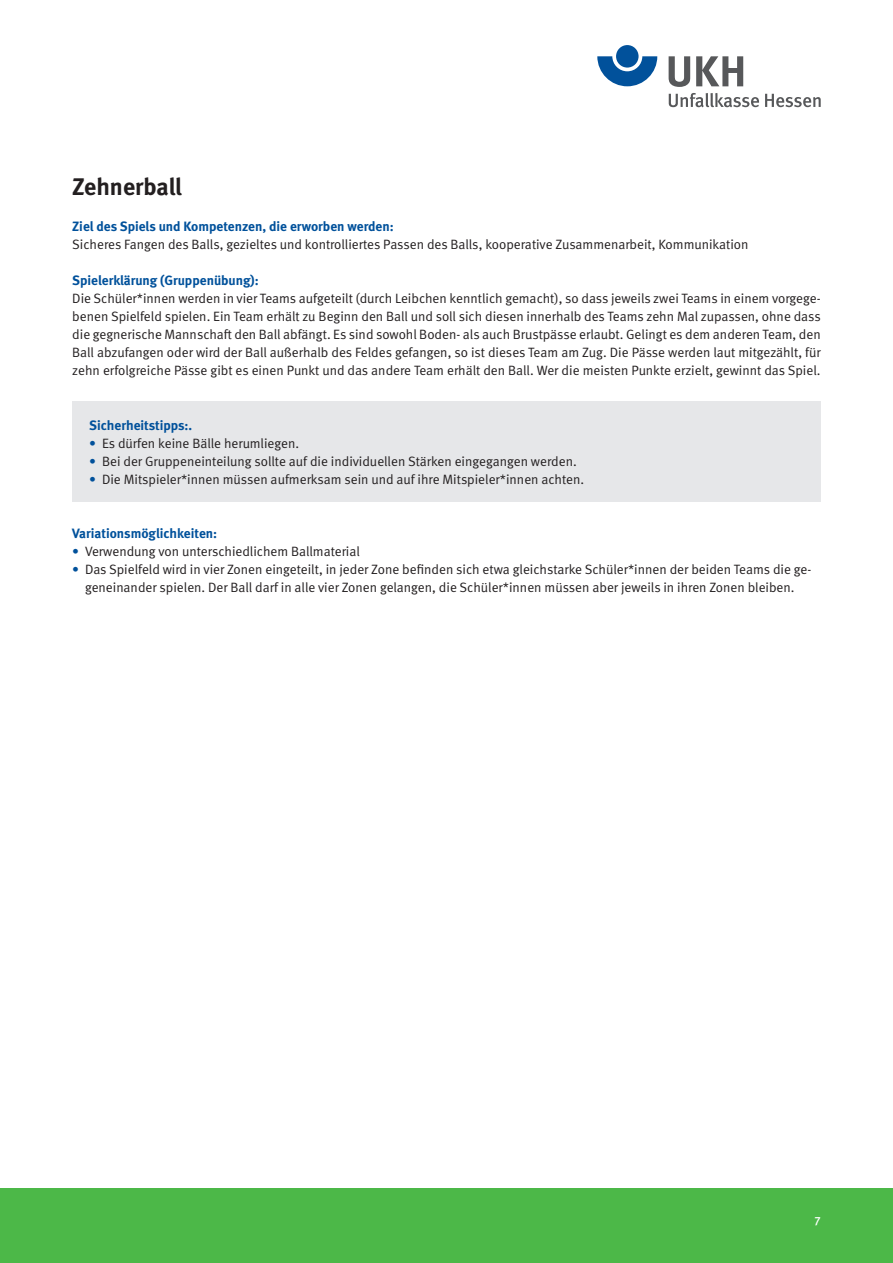
<style>
.page{position:relative;width:893px;height:1263px;background:#fff}
.page>*{position:absolute;margin:0;border:0;box-sizing:border-box;transform-origin:0 0}
.t1{font:700 24px "DGUV Meta";color:#231f20}
.t2{font:13.5px/18.1px "DGUV Meta";color:#231f20;text-align:justify}
.t3{font:700 13.5px "DGUV Meta";color:#01519b}
.t4{font:500 12px "DGUV Meta";color:#fff}
.s1{color:#01519b}
</style>
<div class="page">
<svg style="left:597px;top:56px;width:60px;height:30px"></svg>
<div style="left:616px;top:45px;width:23px;height:23px;background:#01519b;border-radius:50%"></div>
<svg style="left:669px;top:56px;width:21px;height:31px"></svg>
<svg style="left:696px;top:56px;width:47px;height:30px"></svg>
<svg style="left:669px;top:93px;width:90px;height:14px"></svg>
<svg style="left:765px;top:94px;width:56px;height:13px"></svg>
<div style="left:0;top:1188px;width:893px;height:75px;background:#4cb848"></div>
<div style="left:72px;top:401px;width:749px;height:101px;background:#e6e7e9"></div>
<h1 class="t1" style="left:72px;top:172px;width:111px">Zehnerball</h1>
<p class="t3" style="left:72px;top:218px;width:323px">Ziel des Spiels und Kompetenzen, die erworben werden:</p>
<p class="t2" style="left:72px;top:235px;width:678px">Sicheres Fangen des Balls, gezieltes und kontrolliertes Passen des Balls, kooperative Zusammenarbeit, Kommunikation</p>
<p class="t3" style="left:72px;top:272px;width:188px">Spielerklärung (Gruppenübung):</p>
<p class="t2" style="left:72px;top:290px;width:750px">Die Schüler*innen werden in vier Teams aufgeteilt (durch Leibchen kenntlich gemacht), so dass jeweils zwei Teams in einem vorgege&shy;benen Spielfeld spielen. Ein Team erhält zu Beginn den Ball und soll sich diesen innerhalb des Teams zehn Mal zupassen, ohne dass die gegnerische Mannschaft den Ball abfängt. Es sind sowohl Boden- als auch Brustpässe erlaubt. Gelingt es dem anderen Team, den Ball abzufangen oder wird der Ball außerhalb des Feldes gefangen, so ist dieses Team am Zug. Die Pässe werden laut mitgezählt, für zehn erfolgreiche Pässe gibt es einen Punkt und das andere Team erhält den Ball. Wer die meisten Punkte erzielt, gewinnt das Spiel.</p>
<p class="t3" style="left:89px;top:417px;width:105px">Sicherheitstipps:.</p>
<p class="t2" style="left:89px;top:434px;width:211px"><span class="s1">•</span> Es dürfen keine Bälle herumliegen.</p>
<p class="t2" style="left:89px;top:452px;width:489px"><span class="s1">•</span> Bei der Gruppeneinteilung sollte auf die individuellen Stärken eingegangen werden.</p>
<p class="t2" style="left:89px;top:470px;width:496px"><span class="s1">•</span> Die Mitspieler*innen müssen aufmerksam sein und auf ihre Mitspieler*innen achten.</p>
<p class="t3" style="left:72px;top:525px;width:146px">Variationsmöglichkeiten:</p>
<p class="t2" style="left:72px;top:543px;width:289px"><span class="s1">•</span> Verwendung von unterschiedlichem Ballmaterial</p>
<p class="t2" style="left:72px;top:561px;width:741px;text-align:center"><span class="s1">•</span> Das Spielfeld wird in vier Zonen eingeteilt, in jeder Zone befinden sich etwa gleichstarke Schüler*innen der beiden Teams die ge&shy;geneinander spielen. Der Ball darf in alle vier Zonen gelangen, die Schüler*innen müssen aber jeweils in ihren Zonen bleiben.</p>
<p class="t4" style="left:815px;top:1213px;width:8px">7</p>
</div>
